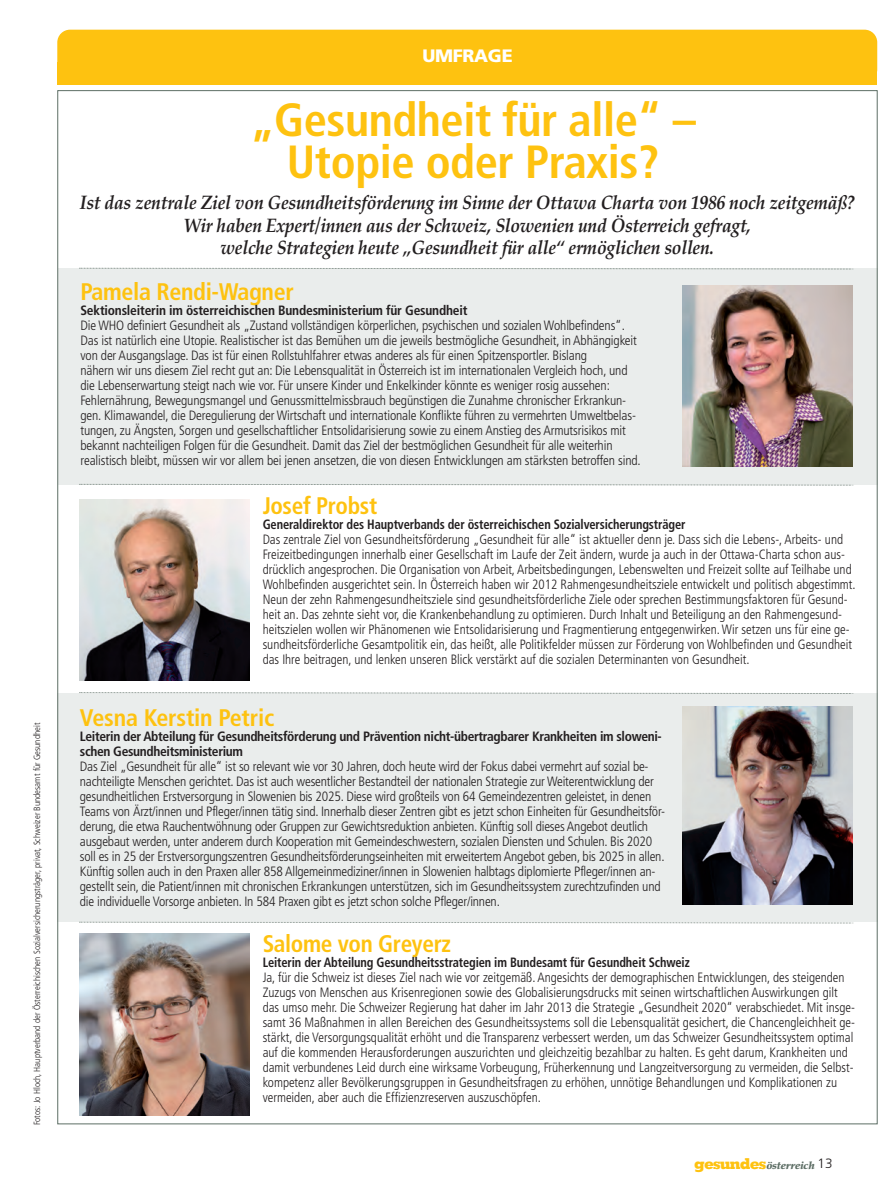
<style>
.page{position:relative;width:895px;height:1190px;background:#fff}
.page>*{position:absolute;margin:0;border:0;box-sizing:border-box;transform-origin:0 0}
.t1{font:700 condensed 46.5px/42px "Frutiger";letter-spacing:-.01em;color:#fec210;text-align:center}
.t2{font:700 condensed 24px "Frutiger";letter-spacing:-.015em;color:#fec210}
.t3{font:italic 700 19.5px/22.5px "Palatino";letter-spacing:-.015em;color:#231f20;text-align:center;scale:.9 1}
.t4{font:900 18px "Frutiger";letter-spacing:-.02em;color:#fff}
.t5{font:300 condensed 13.5px/15px "Frutiger";letter-spacing:-.01em;color:#231f20}
.t6{font:700 condensed 13.5px/15px "Frutiger";letter-spacing:-.015em;color:#231f20}
.t7{font:700 condensed 13.5px "Frutiger";letter-spacing:-.015em;color:#231f20;scale:.92 1}
.t8{font:italic 900 10.5px "Palatino";letter-spacing:-.02em;color:#5d6e65}
.t9{font:300 condensed 9px "Frutiger";color:#231f20}
.s1{font-family:"Memphis";font-weight:800;font-style:normal;font-size:15px;color:#fec210}
.s2{font-family:"Frutiger";font-weight:300;font-style:normal;font-size:13.5px;color:#231f20}
</style>
<div class="page">
<div style="left:57px;top:693px;width:820px;height:229px;background:#eaedec"></div>
<div style="left:58px;top:268px;width:819px;height:216px;background:#eaedec"></div>
<div style="left:57px;top:30px;width:820px;height:52px;background:#fec210;border-radius:13px"></div>
<div style="left:57px;top:63px;width:820px;height:22px;background:#fec210"></div>
<svg style="left:79px;top:267px;width:774px;height:3px"></svg>
<svg style="left:79px;top:484px;width:774px;height:2px"></svg>
<svg style="left:79px;top:692px;width:774px;height:2px"></svg>
<svg style="left:79px;top:921px;width:774px;height:3px"></svg>
<img style="left:682px;top:285px;width:170px;height:182px">
<img style="left:80px;top:499px;width:170px;height:182px">
<img style="left:682px;top:707px;width:170px;height:197px">
<img style="left:80px;top:934px;width:170px;height:182px">
<p class="t9" style="left:33px;top:1125px;width:404px;rotate:-90deg">Fotos: Jo Hloch, Hauptverband der Österreichischen Sozialversicherungsträger, privat, Schweizer Bundesamt für Gesundheit</p>
<h3 class="t4" style="left:422px;top:49px;width:92px">UMFRAGE</h3>
<h1 class="t1" style="left:250px;top:103px;width:447px">„Gesundheit für alle“ –<br>Utopie oder Praxis?</h1>
<p class="t3" style="left:80px;top:191px;width:862px">Ist das zentrale Ziel von Gesundheitsförderung im Sinne der Ottawa Charta von 1986 noch zeitgemäß?<br>Wir haben Expert/innen aus der Schweiz, Slowenien und Österreich gefragt,<br>welche Strategien heute „Gesundheit für alle“ ermöglichen sollen.</p>
<h2 class="t2" style="left:80px;top:281px;width:215px">Pamela Rendi-Wagner</h2>
<p class="t6" style="left:80px;top:303px;width:388px">Sektionsleiterin im österreichischen Bundesministerium für Gesundheit</p>
<p class="t5" style="left:80px;top:318px;width:561px">Die WHO definiert Gesundheit als „Zustand vollständigen körperlichen, psychischen und sozialen Wohlbefindens“.<br>Das ist natürlich eine Utopie. Realistischer ist das Bemühen um die jeweils bestmögliche Gesundheit, in Abhängigkeit von der Ausgangslage. Das ist für einen Rollstuhlfahrer etwas anderes als für einen Spitzensportler. Bislang<br>nähern wir uns diesem Ziel recht gut an: Die Lebensqualität in Österreich ist im internationalen Vergleich hoch, und die Lebenserwartung steigt nach wie vor. Für unsere Kinder und Enkelkinder könnte es weniger rosig aussehen:<br>Fehlernährung, Bewegungsmangel und Genussmittelmissbrauch begünstigen die Zunahme chronischer Erkrankun&shy;gen. Klimawandel, die Deregulierung der Wirtschaft und internationale Konflikte führen zu vermehrten Umweltbelas&shy;tungen, zu Ängsten, Sorgen und gesellschaftlicher Entsolidarisierung sowie zu einem Anstieg des Armutsrisikos mit bekannt nachteiligen Folgen für die Gesundheit. Damit das Ziel der bestmöglichen Gesundheit für alle weiterhin realistisch bleibt, müssen wir vor allem bei jenen ansetzen, die von diesen Entwicklungen am stärksten betroffen sind.</p>
<h2 class="t2" style="left:262px;top:496px;width:116px">Josef Probst</h2>
<p class="t7" style="left:262px;top:519px;width:461px">Generaldirektor des Hauptverbands der österreichischen Sozialversicherungsträger</p>
<p class="t5" style="left:262px;top:533px;width:594px">Das zentrale Ziel von Gesundheitsförderung „Gesundheit für alle“ ist aktueller denn je. Dass sich die Lebens-, Arbeits- und Freizeitbedingungen innerhalb einer Gesellschaft im Laufe der Zeit ändern, wurde ja auch in der Ottawa-Charta schon aus&shy;drücklich angesprochen. Die Organisation von Arbeit, Arbeitsbedingungen, Lebenswelten und Freizeit sollte auf Teilhabe und Wohlbefinden ausgerichtet sein. In Österreich haben wir 2012 Rahmengesundheitsziele entwickelt und politisch abgestimmt.<br>Neun der zehn Rahmengesundheitsziele sind gesundheitsförderliche Ziele oder sprechen Bestimmungsfaktoren für Gesund&shy;heit an. Das zehnte sieht vor, die Krankenbehandlung zu optimieren. Durch Inhalt und Beteiligung an den Rahmengesund&shy;heitszielen wollen wir Phänomenen wie Entsolidarisierung und Fragmentierung entgegenwirken. Wir setzen uns für eine ge&shy;sundheitsförderliche Gesamtpolitik ein, das heißt, alle Politikfelder müssen zur Förderung von Wohlbefinden und Gesundheit das Ihre beitragen, und lenken unseren Blick verstärkt auf die sozialen Determinanten von Gesundheit.</p>
<h2 class="t2" style="left:80px;top:708px;width:196px">Vesna Kerstin Petric</h2>
<p class="t6" style="left:80px;top:730px;width:583px">Leiterin der Abteilung für Gesundheitsförderung und Prävention nicht-übertragbarer Krankheiten im sloweni&shy;schen Gesundheitsministerium</p>
<p class="t5" style="left:80px;top:760px;width:586px">Das Ziel „Gesundheit für alle“ ist so relevant wie vor 30 Jahren, doch heute wird der Fokus dabei vermehrt auf sozial be&shy;nachteiligte Menschen gerichtet. Das ist auch wesentlicher Bestandteil der nationalen Strategie zur Weiterentwicklung der gesundheitlichen Erstversorgung in Slowenien bis 2025. Diese wird großteils von 64 Gemeindezentren geleistet, in denen Teams von Ärzt/innen und Pfleger/innen tätig sind. Innerhalb dieser Zentren gibt es jetzt schon Einheiten für Gesundheitsför&shy;derung, die etwa Rauchentwöhnung oder Gruppen zur Gewichtsreduktion anbieten. Künftig soll dieses Angebot deutlich ausgebaut werden, unter anderem durch Kooperation mit Gemeindeschwestern, sozialen Diensten und Schulen. Bis 2020 soll es in 25 der Erstversorgungszentren Gesundheitsförderungseinheiten mit erweitertem Angebot geben, bis 2025 in allen.<br>Künftig sollen auch in den Praxen aller 858 Allgemeinmediziner/innen in Slowenien halbtags diplomierte Pfleger/innen an&shy;gestellt sein, die Patient/innen mit chronischen Erkrankungen unterstützen, sich im Gesundheitssystem zurechtzufinden und die individuelle Vorsorge anbieten. In 584 Praxen gibt es jetzt schon solche Pfleger/innen.</p>
<h2 class="t2" style="left:262px;top:934px;width:190px">Salome von Greyerz</h2>
<p class="t7" style="left:262px;top:957px;width:465px">Leiterin der Abteilung Gesundheitsstrategien im Bundesamt für Gesundheit Schweiz</p>
<p class="t5" style="left:262px;top:971px;width:593px">Ja, für die Schweiz ist dieses Ziel nach wie vor zeitgemäß. Angesichts der demographischen Entwicklungen, des steigenden Zuzugs von Menschen aus Krisenregionen sowie des Globalisierungsdrucks mit seinen wirtschaftlichen Auswirkungen gilt das umso mehr. Die Schweizer Regierung hat daher im Jahr 2013 die Strategie „Gesundheit 2020“ verabschiedet. Mit insge&shy;samt 36 Maßnahmen in allen Bereichen des Gesundheitssystems soll die Lebensqualität gesichert, die Chancengleichheit ge&shy;stärkt, die Versorgungsqualität erhöht und die Transparenz verbessert werden, um das Schweizer Gesundheitssystem optimal auf die kommenden Herausforderungen auszurichten und gleichzeitig bezahlbar zu halten. Es geht darum, Krankheiten und damit verbundenes Leid durch eine wirksame Vorbeugung, Früherkennung und Langzeitversorgung zu vermeiden, die Selbst&shy;kompetenz aller Bevölkerungsgruppen in Gesundheitsfragen zu erhöhen, unnötige Behandlungen und Komplikationen zu vermeiden, aber auch die Effizienzreserven auszuschöpfen.</p>
<p class="t8" style="left:694px;top:1161px;width:140px"><span class="s1">gesundes</span>österreich <span class="s2">13</span></p>
</div>
